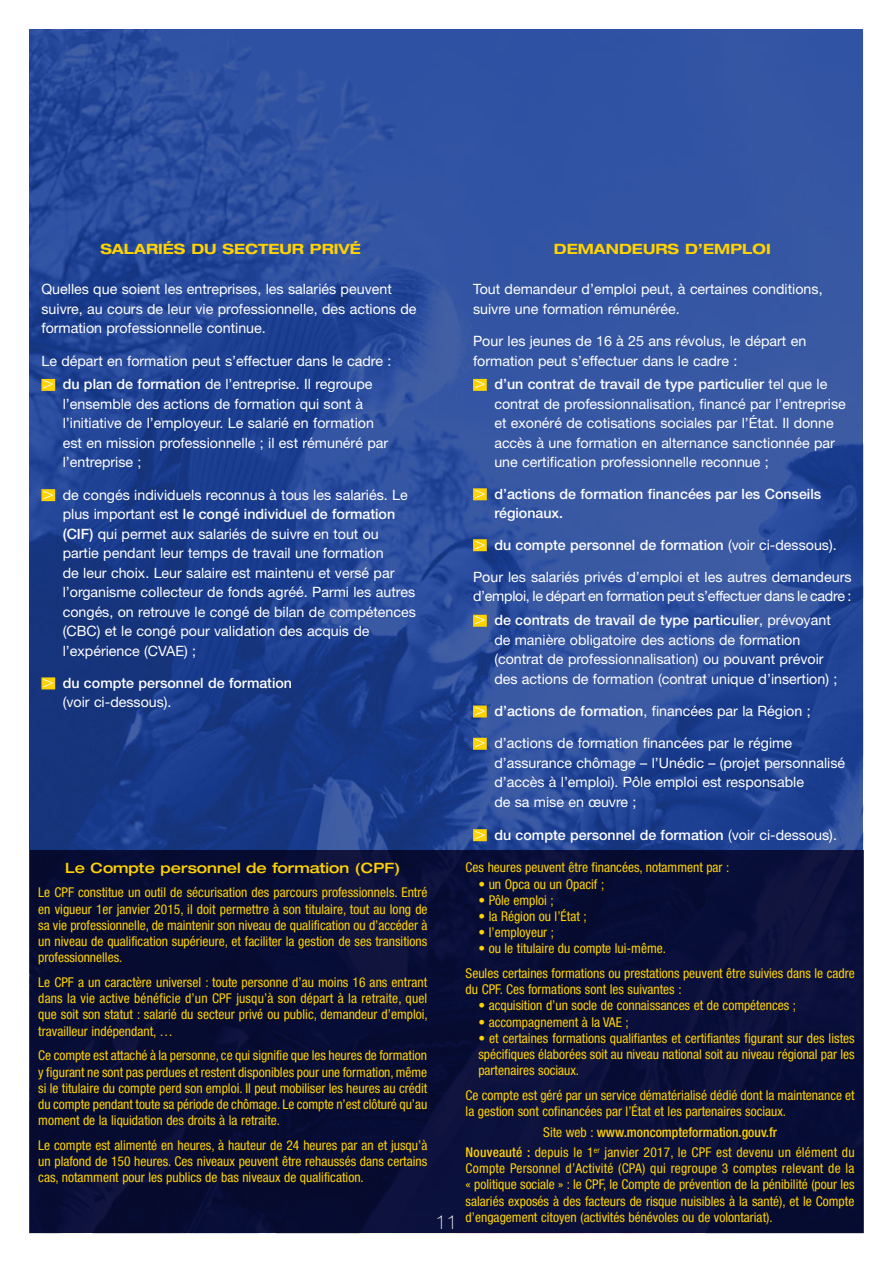
<style>
.page{position:relative;width:893px;height:1263px;background:#fff}
.page>*{position:absolute;margin:0;border:0;box-sizing:border-box;transform-origin:0 0}
.t1{font:100 19.5px "Helvetica Neue CE";color:#fff}
.t2{font:14.25px/19.5px "Helvetica Neue";color:#fff}
.t3{font:500 14.25px/19.5px "Helvetica Neue CE";color:#fff}
.t4{font:14.25px/19.5px "Helvetica Neue";letter-spacing:-.02em;color:#fff}
.t5{font:700 expanded 14.25px "Helvetica Neue";color:#ffd200}
.t6{font:500 expanded 14.25px "Helvetica Neue";color:#ffd200}
.t7{font:condensed 13.5px/16.2px "Helvetica Neue";color:#ffd200;text-align:justify}
.s1{font-family:"Avant Garde IT Cby BT";font-stretch:condensed;font-size:16.5px}
.s2{font-family:"Helvetica Neue CE";font-weight:500}
.s3{font-family:"Helvetica Neue";font-weight:400}
.s4{font-family:"Avant Garde IT Cby BT";font-weight:400;font-stretch:condensed;font-size:16.5px}
.s5{font-weight:400}
.s6{font-weight:500}
</style>
<div class="page">
<img style="left:30px;top:30px;width:833px;height:820px">
<div style="left:41px;top:379px;width:14px;height:12px;background:#ffd200"></div>
<div style="left:41px;top:489px;width:14px;height:12px;background:#ffd200"></div>
<div style="left:41px;top:677px;width:14px;height:12px;background:#ffd200"></div>
<div style="left:30px;top:850px;width:833px;height:383px;background:#060d36"></div>
<div style="left:473px;top:379px;width:14px;height:12px;background:#ffd200"></div>
<div style="left:473px;top:488px;width:14px;height:12px;background:#ffd200"></div>
<div style="left:473px;top:539px;width:14px;height:12px;background:#ffd200"></div>
<div style="left:473px;top:615px;width:14px;height:12px;background:#ffd200"></div>
<div style="left:473px;top:705px;width:14px;height:12px;background:#ffd200"></div>
<div style="left:473px;top:738px;width:14px;height:12px;background:#ffd200"></div>
<div style="left:473px;top:829px;width:14px;height:12px;background:#ffd200"></div>
<p class="t5" style="left:100px;top:240px;width:262px">SALARIÉS DU SECTEUR PRIVÉ</p>
<p class="t2" style="left:41px;top:279px;width:376px">Quelles que soient les entreprises, les salariés peuvent suivre, au cours de leur vie professionnelle, des actions de formation professionnelle continue.</p>
<p class="t2" style="left:41px;top:348px;width:351px;line-height:23.7px">Le départ en formation peut s’effectuer dans le cadre : <span class="s1">&gt;</span> <span class="s2">du plan de formation</span> de l’entreprise. Il regroupe</p>
<p class="t2" style="left:63px;top:394px;width:327px">l’ensemble des actions de formation qui sont à l’initiative de l’employeur. Le salarié en formation est en mission professionnelle ; il est rémunéré par l’entreprise ;</p>
<p class="t2" style="left:41px;top:485px;width:368px"><span class="s1">&gt;</span> de congés individuels reconnus à tous les salariés. Le</p>
<p class="t3" style="left:63px;top:504px;width:334px"><span class="s3">plus important est</span> le congé individuel de formation</p>
<p class="t2" style="left:63px;top:524px;width:355px"><span class="s2">(CIF)</span> qui permet aux salariés de suivre en tout ou partie pendant leur temps de travail une formation<br>de leur choix. Leur salaire est maintenu et versé par l’organisme collecteur de fonds agréé. Parmi les autres congés, on retrouve le congé de bilan de compétences (CBC) et le congé pour validation des acquis de l’expérience (CVAE) ;</p>
<p class="t3" style="left:41px;top:673px;width:252px"><span class="s4">&gt;</span> du compte personnel de formation</p>
<p class="t2" style="left:63px;top:692px;width:110px">(voir ci-dessous).</p>
<p class="t6" style="left:65px;top:859px;width:336px">Le Compte personnel de formation (CPF)</p>
<p class="t7" style="left:38px;top:884px;width:391px">Le CPF constitue un outil de sécurisation des parcours professionnels. Entré en vigueur 1er janvier 2015, il doit permettre à son titulaire, tout au long de sa vie professionnelle, de maintenir son niveau de qualification ou d’accéder à un niveau de qualification supérieure, et faciliter la gestion de ses transitions professionnelles.</p>
<p class="t7" style="left:38px;top:974px;width:391px">Le CPF a un caractère universel : toute personne d’au moins 16 ans entrant dans la vie active bénéficie d’un CPF jusqu’à son départ à la retraite, quel que soit son statut : salarié du secteur privé ou public, demandeur d’emploi, travailleur indépendant, …</p>
<p class="t7" style="left:38px;top:1047px;width:391px">Ce compte est attaché à la personne, ce qui signifie que les heures de formation y figurant ne sont pas perdues et restent disponibles pour une formation, même si le titulaire du compte perd son emploi. Il peut mobiliser les heures au crédit du compte pendant toute sa période de chômage. Le compte n’est clôturé qu’au moment de la liquidation des droits à la retraite.</p>
<p class="t7" style="left:38px;top:1137px;width:391px">Le compte est alimenté en heures, à hauteur de 24 heures par an et jusqu’à un plafond de 150 heures. Ces niveaux peuvent être rehaussés dans certains cas, notamment pour les publics de bas niveaux de qualification.</p>
<h1 class="t1" style="left:436px;top:1211px;width:23px">11</h1>
<p class="t5" style="left:554px;top:240px;width:218px">DEMANDEURS D’EMPLOI</p>
<p class="t2" style="left:473px;top:279px;width:351px">Tout demandeur d’emploi peut, à certaines conditions, suivre une formation rémunérée.</p>
<p class="t2" style="left:473px;top:331px;width:335px">Pour les jeunes de 16 à 25 ans révolus, le départ en formation peut s’effectuer dans le cadre :</p>
<p class="t3" style="left:473px;top:375px;width:356px"><span class="s4">&gt;</span> d’un contrat de travail de type particulier <span class="s3">tel que le</span></p>
<p class="t2" style="left:494px;top:394px;width:353px">contrat de professionnalisation, financé par l’entreprise et exonéré de cotisations sociales par l’État. Il donne accès à une formation en alternance sanctionnée par une certification professionnelle reconnue ;</p>
<p class="t3" style="left:494px;top:484px;width:328px;text-indent:-21px"><span class="s4">&gt;</span> d’actions de formation financées par les Conseils régionaux.</p>
<p class="t3" style="left:473px;top:535px;width:365px"><span class="s4">&gt;</span> du compte personnel de formation <span class="s5">(voir ci-dessous).</span></p>
<p class="t4" style="left:473px;top:567px;width:380px">Pour les salariés privés d’emploi et les autres demandeurs d’emploi, le départ en formation peut s’effectuer dans le cadre :</p>
<p class="t3" style="left:473px;top:610px;width:359px"><span class="s4">&gt;</span> de contrats de travail de type particulier<span class="s3">, prévoyant</span></p>
<p class="t2" style="left:494px;top:630px;width:345px">de manière obligatoire des actions de formation (contrat de professionnalisation) ou pouvant prévoir des actions de formation (contrat unique d’insertion) ;</p>
<p class="t2" style="left:473px;top:701px;width:339px"><span class="s1">&gt;</span> <span class="s2">d’actions de formation</span>, financées par la Région ;</p>
<p class="t2" style="left:494px;top:733px;width:352px;text-indent:-21px"><span class="s1">&gt;</span> d’actions de formation financées par le régime d’assurance chômage – l’Unédic – (projet personnalisé d’accès à l’emploi). Pôle emploi est responsable<br>de sa mise en œuvre ;</p>
<p class="t3" style="left:473px;top:825px;width:365px"><span class="s4">&gt;</span> du compte personnel de formation <span class="s3">(voir ci-dessous).</span></p>
<p class="t7" style="left:466px;top:859px;width:265px">Ces heures peuvent être financées, notamment par :</p>
<p class="t7" style="left:478px;top:875px;width:127px">• un Opca ou un Opacif ;</p>
<p class="t7" style="left:478px;top:892px;width:77px">• Pôle emploi ;</p>
<p class="t7" style="left:478px;top:908px;width:110px">• la Région ou l’État ;</p>
<p class="t7" style="left:478px;top:924px;width:77px">• l’employeur ;</p>
<p class="t7" style="left:466px;top:936px;width:391px;line-height:24.8px;text-indent:13px">• ou le titulaire du compte lui-même.<br>Seules certaines formations ou prestations peuvent être suivies dans le cadre</p>
<p class="t7" style="left:466px;top:981px;width:217px">du CPF. Ces formations sont les suivantes :</p>
<p class="t7" style="left:478px;top:997px;width:319px">• acquisition d’un socle de connaissances et de compétences ;</p>
<p class="t7" style="left:478px;top:1014px;width:152px">• accompagnement à la VAE ;</p>
<p class="t7" style="left:478px;top:1030px;width:378px">• et certaines formations qualifiantes et certifiantes figurant sur des listes spécifiques élaborées soit au niveau national soit au niveau régional par les partenaires sociaux.</p>
<p class="t7" style="left:466px;top:1087px;width:391px">Ce compte est géré par un service dématérialisé dédié dont la maintenance et la gestion sont cofinancées par l’État et les partenaires sociaux.</p>
<p class="t7" style="left:466px;top:1121px;width:390px;line-height:20.4px;text-align:center">Site web : <span class="s6">www.moncompteformation.gouv.fr<br>Nouveauté :</span> depuis le 1<sup>er</sup> janvier 2017, le CPF est devenu un élément du</p>
<p class="t7" style="left:466px;top:1160px;width:391px">Compte Personnel d’Activité (CPA) qui regroupe 3 comptes relevant de la « politique sociale » : le CPF, le Compte de prévention de la pénibilité (pour les salariés exposés à des facteurs de risque nuisibles à la santé), et le Compte d’engagement citoyen (activités bénévoles ou de volontariat).</p>
</div>
